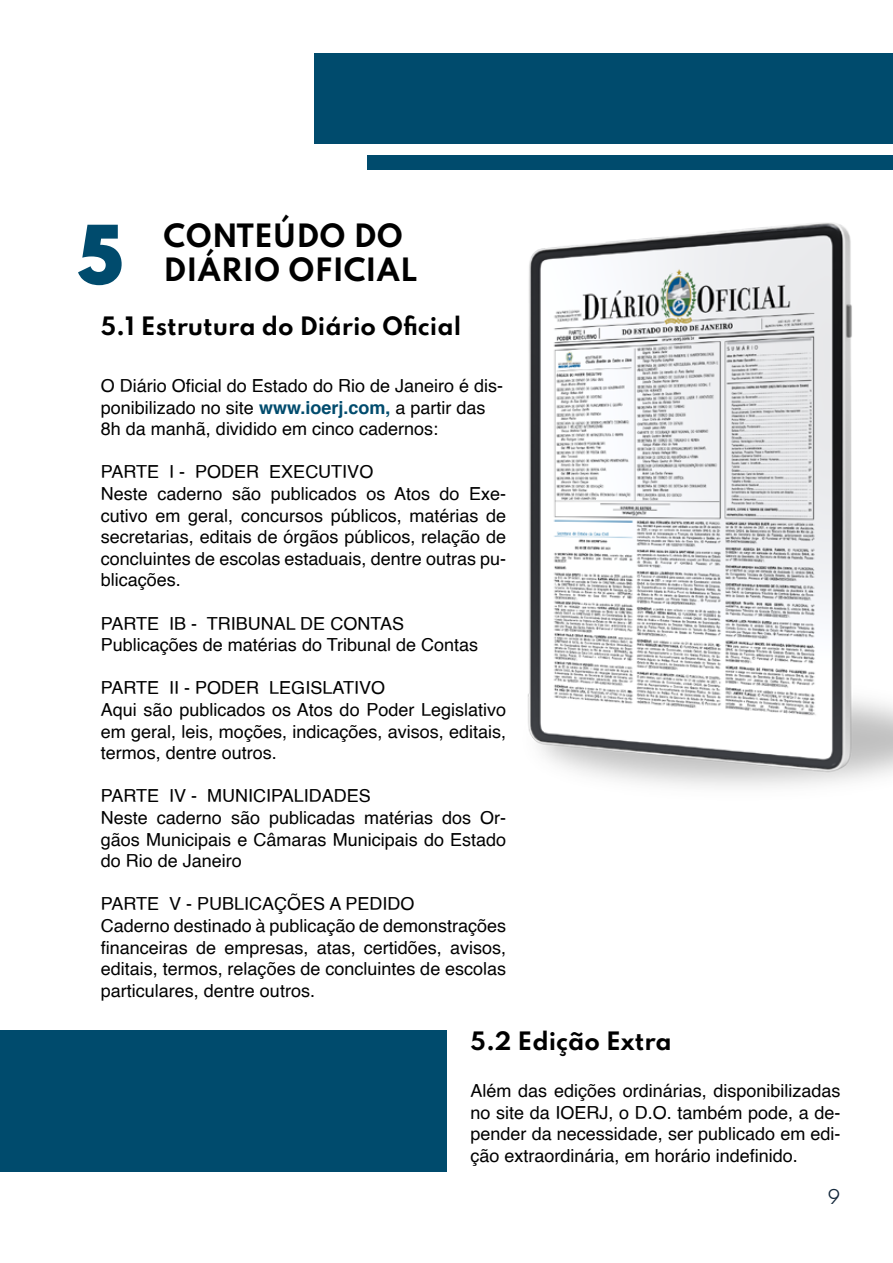
<style>
.page{position:relative;width:893px;height:1263px;background:#fff}
.page>*{position:absolute;margin:0;border:0;box-sizing:border-box;transform-origin:0 0}
.t1{font:900 72px "Spartan";color:#004b6d}
.t2{font:700 28.5px "Spartan";color:#000}
.t3{font:700 22.5px "Spartan";color:#000}
.t4{font:18px/21.6px "Helvetica";color:#000}
.t5{font:18px "Spartan";color:#15293c}
.s1{font-weight:700;color:#004b6d}
</style>
<div class="page">
<img style="left:528px;top:222px;width:365px;height:565px">
<div style="left:0;top:1030px;width:446px;height:141px;background:#004b6d"></div>
<div style="left:315px;top:53px;width:578px;height:91px;background:#004b6d"></div>
<div style="left:368px;top:156px;width:525px;height:14px;background:#004b6d"></div>
<h2 class="t2" style="left:164px;top:214px;width:241px">CONTEÚDO DO</h2>
<h1 class="t1" style="left:77px;top:201px;width:49px">5</h1>
<h2 class="t2" style="left:164px;top:248px;width:255px">DIÁRIO OFICIAL</h2>
<p class="t3" style="left:101px;top:309px;width:362px">5.1 Estrutura do Diário Oficial</p>
<p class="t4" style="left:101px;top:375px;width:404px">O Diário Oficial do Estado do Rio de Janeiro é dis&shy;ponibilizado no site <span class="s1">www.ioerj.com,</span> a partir das<br>8h da manhã, dividido em cinco cadernos:</p>
<p class="t4" style="left:101px;top:462px;width:407px">PARTE I - PODER EXECUTIVO<br>Neste caderno são publicados os Atos do Exe&shy;cutivo em geral, concursos públicos, matérias de secretarias, editais de órgãos públicos, relação de concluintes de escolas estaduais, dentre outras pu&shy;blicações.</p>
<p class="t4" style="left:101px;top:613px;width:379px">PARTE IB - TRIBUNAL DE CONTAS<br>Publicações de matérias do Tribunal de Contas</p>
<p class="t4" style="left:101px;top:678px;width:407px">PARTE II - PODER LEGISLATIVO<br>Aqui são publicados os Atos do Poder Legislativo em geral, leis, moções, indicações, avisos, editais, termos, dentre outros.</p>
<p class="t4" style="left:101px;top:786px;width:407px">PARTE IV - MUNICIPALIDADES<br>Neste caderno são publicadas matérias dos Or&shy;gãos Municipais e Câmaras Municipais do Estado do Rio de Janeiro</p>
<p class="t4" style="left:101px;top:894px;width:407px">PARTE V - PUBLICAÇÕES A PEDIDO<br>Caderno destinado à publicação de demonstrações financeiras de empresas, atas, certidões, avisos, editais, termos, relações de concluintes de escolas particulares, dentre outros.</p>
<p class="t3" style="left:471px;top:1023px;width:203px">5.2 Edição Extra</p>
<p class="t4" style="left:471px;top:1080px;width:371px;text-align:justify">Além das edições ordinárias, disponibilizadas no site da IOERJ, o D.O. também pode, a de&shy;pender da necessidade, ser publicado em edi&shy;ção extraordinária, em horário indefinido.</p>
<p class="t5" style="left:827px;top:1183px;width:15px">9</p>
</div>
